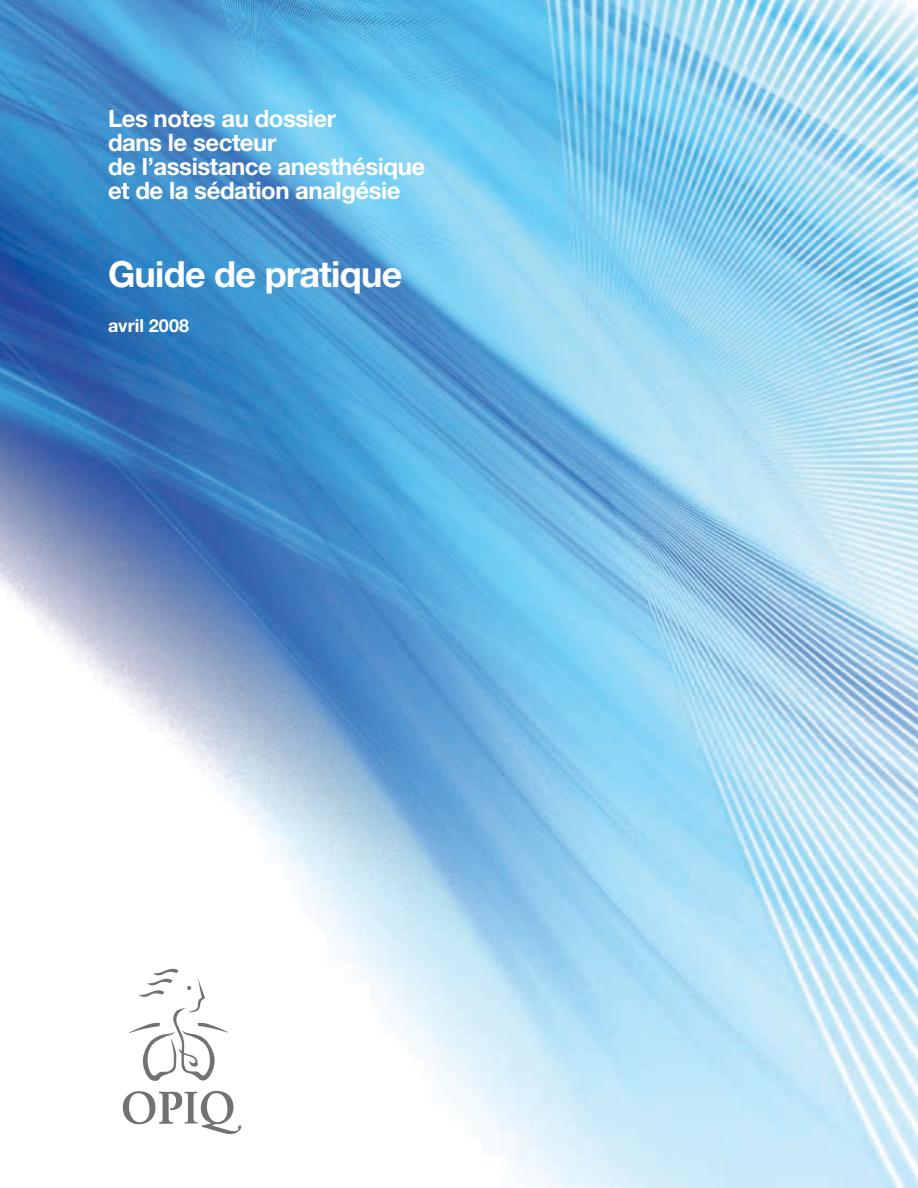
<style>
.page{position:relative;width:918px;height:1188px;background:#fff}
.page>*{position:absolute;margin:0;border:0;box-sizing:border-box;transform-origin:0 0}
.t1{font:700 36px "Helvetica Neue";letter-spacing:-.02em;color:#fff}
.t2{font:700 24px/24px "Helvetica Neue";letter-spacing:-.02em;color:#fff}
.t3{font:700 18px "Helvetica Neue";color:#fff}
</style>
<div class="page">
<img style="left:0;top:0;width:918px;height:1188px">
<svg style="left:123px;top:1091px;width:118px;height:43px"></svg>
<svg style="left:127px;top:969px;width:103px;height:114px"></svg>
<p class="t2" style="left:108px;top:106px;width:319px">Les notes au dossier<br>dans le secteur<br>de l’assistance anesthésique et de la sédation analgésie</p>
<h1 class="t1" style="left:108px;top:252px;width:296px">Guide de pratique</h1>
<p class="t3" style="left:108px;top:314px;width:83px">avril 2008</p>
</div>
